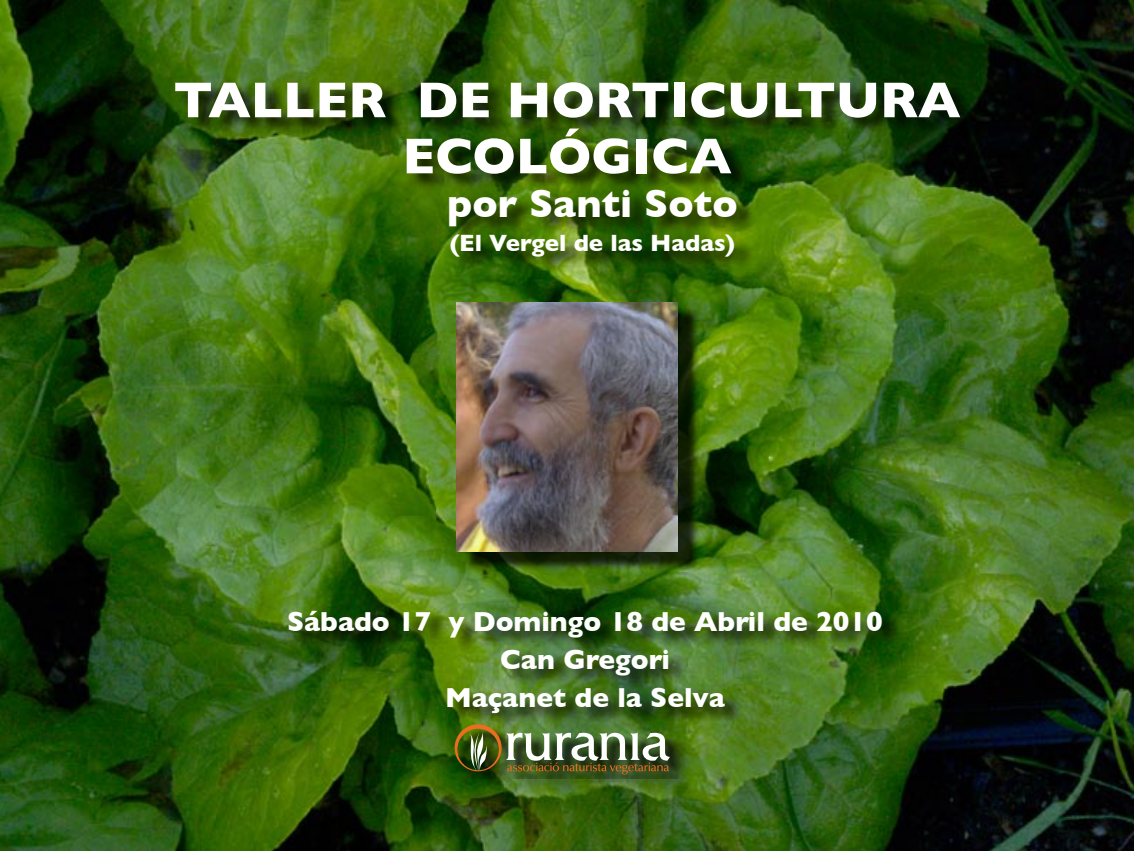
<style>
.page{position:relative;width:1134px;height:851px;background:#fff}
.page>*{position:absolute;margin:0;border:0;box-sizing:border-box;transform-origin:0 0}
.t1{font:700 51px/56px "Gill Sans";color:#fff;text-align:center}
.t2{font:700 39.6px "Gill Sans";color:#fff}
.t3{font:700 28px/38px "Gill Sans";color:#fff;text-align:center}
.t4{font:700 24px "Gill Sans";color:#fff}
</style>
<div class="page">
<img style="left:0;top:0;width:1134px;height:850px">
<div style="left:177px;top:82px;width:957px;height:265px;background:#000;opacity:.75"></div>
<div style="left:290px;top:610px;width:844px;height:135px;background:#000;opacity:.75"></div>
<div style="left:463px;top:305px;width:257px;height:286px;background:#000;opacity:.75"></div>
<img style="left:456px;top:302px;width:222px;height:249px">
<div style="left:459px;top:725px;width:305px;height:98px;background:#000;opacity:.75"></div>
<div style="left:456px;top:726px;width:236px;height:52px;background:#000;opacity:.75"></div>
<img style="left:455px;top:724px;width:215px;height:50px">
<h1 class="t1" style="left:174px;top:72px;width:788px">TALLER DE HORTICULTURA<br>ECOLÓGICA</h1>
<h2 class="t2" style="left:447px;top:180px;width:292px">por Santi Soto</h2>
<p class="t4" style="left:450px;top:229px;width:287px">(El Vergel de las Hadas)</p>
<p class="t3" style="left:287px;top:601px;width:597px">Sábado 17 y Domingo 18 de Abril de 2010<br>Can Gregori<br>Maçanet de la Selva</p>
</div>
